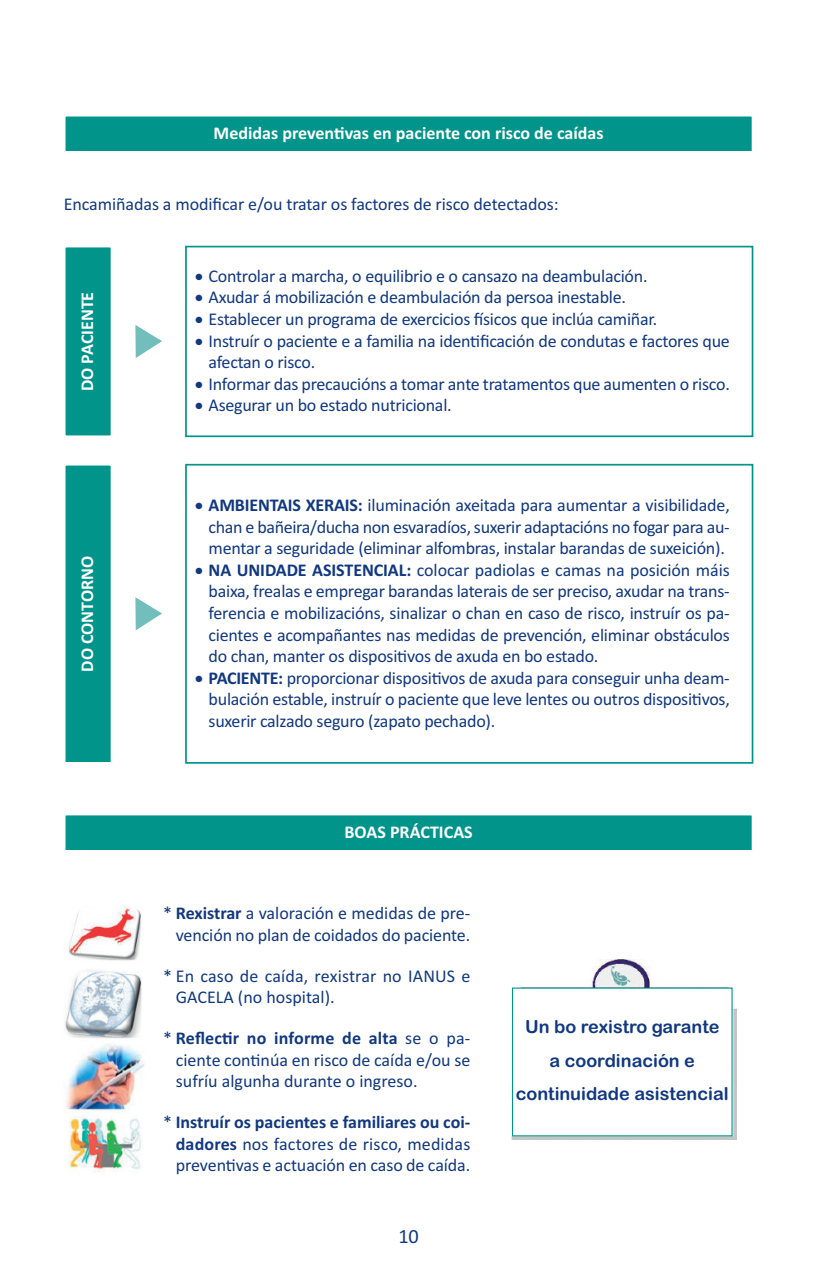
<style>
.page{position:relative;width:830px;height:1276px;background:#fff}
.page>*{position:absolute;margin:0;border:0;box-sizing:border-box;transform-origin:0 0}
.t1{font:20.25px "Calibri";color:#113880}
.t2{font:18px/21.6px "Calibri";letter-spacing:-.015em;color:#113880;text-align:justify}
.t3{font:700 18px "Calibri";color:#fff}
.t4{font:18px/33.8px "Arial Rounded MT Bold";color:#113880;text-align:center}
.s1{font-weight:700}
</style>
<div class="page">
<div style="left:65px;top:247px;width:46px;height:188px;background:#00948b"></div>
<div style="left:64px;top:246px;width:48px;height:191px;border:2px solid #fff"></div>
<div style="left:65px;top:116px;width:686px;height:35px;background:#00948b"></div>
<div style="left:64px;top:115px;width:689px;height:38px;border:2px solid #fff"></div>
<div style="left:65px;top:815px;width:686px;height:35px;background:#00948b"></div>
<div style="left:64px;top:813px;width:689px;height:39px;border:2px solid #fff"></div>
<div style="left:185px;top:246px;width:568px;height:191px;border:2px solid #00948b"></div>
<svg style="left:135px;top:325px;width:27px;height:33px"></svg>
<div style="left:65px;top:465px;width:46px;height:297px;background:#00948b"></div>
<div style="left:64px;top:464px;width:48px;height:299px;border:2px solid #fff"></div>
<div style="left:185px;top:464px;width:568px;height:299px;border:2px solid #00948b"></div>
<svg style="left:135px;top:597px;width:27px;height:33px"></svg>
<img style="left:508px;top:959px;width:228px;height:180px">
<img style="left:65px;top:906px;width:79px;height:266px">
<div style="left:513px;top:988px;width:218px;height:147px;background:#fff"></div>
<p class="t3" style="left:213px;top:122px;width:391px">Medidas preventivas en paciente con risco de caídas</p>
<p class="t2" style="left:64px;top:193px;width:496px">Encamiñadas a modificar e/ou tratar os factores de risco detectados:</p>
<p class="t3" style="left:76px;top:391px;width:101px;rotate:-90deg">DO PACIENTE</p>
<p class="t3" style="left:76px;top:671px;width:117px;rotate:-90deg">DO CONTORNO</p>
<p class="t2" style="left:196px;top:265px;width:453px">• Controlar a marcha, o equilibrio e o cansazo na deambulación.</p>
<p class="t2" style="left:196px;top:286px;width:431px">• Axudar á mobilización e deambulación da persoa inestable.</p>
<p class="t2" style="left:196px;top:308px;width:462px">• Establecer un programa de exercicios físicos que inclúa camiñar.</p>
<p class="t2" style="left:208px;top:330px;width:522px;text-indent:-13px">• Instruír o paciente e a familia na identificación de condutas e factores que afectan o risco.</p>
<p class="t2" style="left:196px;top:373px;width:535px">• Informar das precaucións a tomar ante tratamentos que aumenten o risco.</p>
<p class="t2" style="left:196px;top:394px;width:257px">• Asegurar un bo estado nutricional.</p>
<p class="t2" style="left:208px;top:494px;width:522px;text-indent:-13px">• <span class="s1">AMBIENTAIS XERAIS:</span> iluminación axeitada para aumentar a visibilidade, chan e bañeira/ducha non esvaradíos, suxerir adaptacións no fogar para au&shy;mentar a seguridade (eliminar alfombras, instalar barandas de suxeición).</p>
<p class="t2" style="left:208px;top:559px;width:522px;text-indent:-13px">• <span class="s1">NA UNIDADE ASISTENCIAL:</span> colocar padiolas e camas na posición máis baixa, frealas e empregar barandas laterais de ser preciso, axudar na trans&shy;ferencia e mobilizacións, sinalizar o chan en caso de risco, instruír os pa&shy;cientes e acompañantes nas medidas de prevención, eliminar obstáculos do chan, manter os dispositivos de axuda en bo estado.</p>
<p class="t2" style="left:208px;top:667px;width:522px;text-indent:-13px">• <span class="s1">PACIENTE:</span> proporcionar dispositivos de axuda para conseguir unha deam&shy;bulación estable, instruír o paciente que leve lentes ou outros dispositivos, suxerir calzado seguro (zapato pechado).</p>
<p class="t3" style="left:344px;top:821px;width:130px">BOAS PRÁCTICAS</p>
<p class="t2" style="left:163px;top:902px;width:308px;text-align:right">* <span class="s1">Rexistrar</span> a valoración e medidas de pre&shy;vención no plan de coidados do paciente.</p>
<p class="t2" style="left:176px;top:964px;width:296px;text-indent:-13px">* En caso de caída, rexistrar no IANUS e<br>GACELA (no hospital).</p>
<p class="t2" style="left:176px;top:1027px;width:296px;text-indent:-13px">* <span class="s1">Reflectir no informe de alta</span> se o pa&shy;ciente continúa en risco de caída e/ou se sufríu algunha durante o ingreso.</p>
<p class="t2" style="left:176px;top:1111px;width:296px;text-indent:-13px">* <span class="s1">Instruír os pacientes e familiares ou coi&shy;dadores</span> nos factores de risco, medidas preventivas e actuación en caso de caída.</p>
<p class="t1" style="left:398px;top:1224px;width:22px">10</p>
<p class="t4" style="left:515px;top:1009px;width:214px">Un bo rexistro garante<br>a coordinación e continuidade asistencial</p>
</div>
